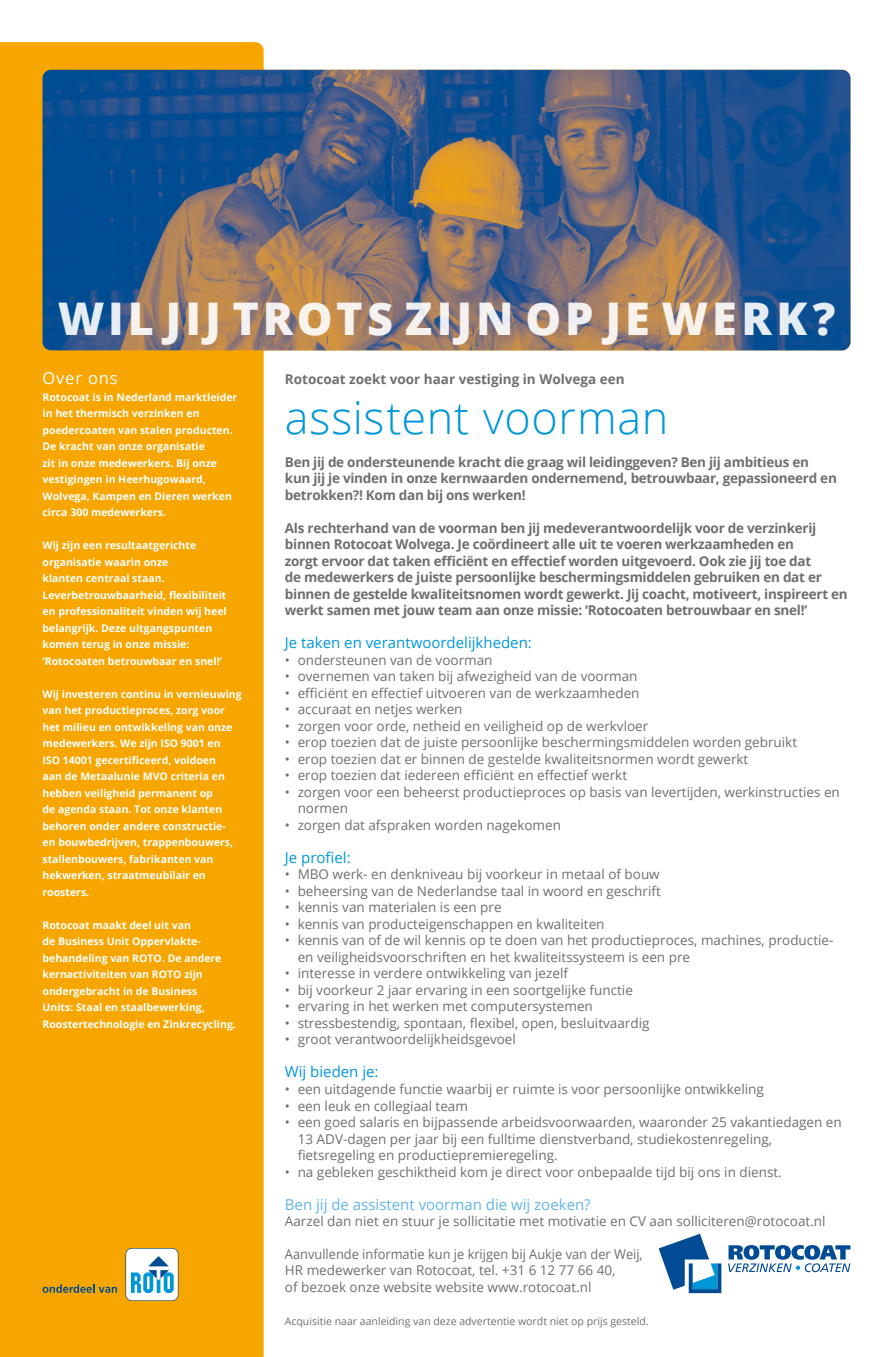
<style>
.page{position:relative;width:893px;height:1357px;background:#fff}
.page>*{position:absolute;margin:0;border:0;box-sizing:border-box;transform-origin:0 0}
.t1{font:800 45px "Open Sans";letter-spacing:.09em;color:#fff}
.t2{font:300 45px "Open Sans";letter-spacing:.015em;color:#0097d9}
.t3{font:16.5px "Open Sans";letter-spacing:.05em;color:#fff}
.t4{font:15px "Open Sans";color:#0097d9}
.t5{font:15px "Open Sans";color:#61b5e6}
.t6{font:13.5px/16.5px "Open Sans";color:#706f6f}
.t7{font:700 13.5px/16.5px "Open Sans";letter-spacing:-.02em;color:#706f6f}
.t8{font:13.5px/16.5px "Open Sans";color:#706f6f;scale:.95 1}
.t9{font:700 13.5px "Open Sans";color:#706f6f}
.t10{font:700 10.5px/16.5px "Open Sans";color:#fff}
.t11{font:10.5px "Open Sans";color:#706f6f}
</style>
<div class="page">
<div style="left:0;top:42px;width:264px;height:1314px;background:#f7a600"></div>
<img style="left:43px;top:70px;width:807px;height:280px">
<svg style="left:125px;top:1247px;width:53px;height:53px"></svg>
<svg style="left:43px;top:1284px;width:74px;height:8px"></svg>
<svg style="left:728px;top:1245px;width:122px;height:27px"></svg>
<svg style="left:659px;top:1233px;width:62px;height:60px"></svg>
<h1 class="t1" style="left:57px;top:284px;width:780px">WIL JIJ TROTS ZIJN OP JE WERK?</h1>
<p class="t9" style="left:285px;top:370px;width:341px">Rotocoat zoekt voor haar vestiging in Wolvega een</p>
<h1 class="t2" style="left:285px;top:386px;width:385px">assistent voorman</h1>
<p class="t7" style="left:285px;top:453px;width:553px">Ben jij de ondersteunende kracht die graag wil leidinggeven? Ben jij ambitieus en kun jij je vinden in onze kernwaarden ondernemend, betrouwbaar, gepassioneerd en betrokken?! Kom dan bij ons werken!</p>
<p class="t7" style="left:285px;top:519px;width:564px">Als rechterhand van de voorman ben jij medeverantwoordelijk voor de verzinkerij binnen Rotocoat Wolvega. Je coördineert alle uit te voeren werkzaamheden en<br>zorgt ervoor dat taken efficiënt en effectief worden uitgevoerd. Ook zie jij toe dat<br>de medewerkers de juiste persoonlijke beschermingsmiddelen gebruiken en dat er binnen de gestelde kwaliteitsnomen wordt gewerkt. Jij coacht, motiveert, inspireert en werkt samen met jouw team aan onze missie: ‘Rotocoaten betrouwbaar en snel!’</p>
<p class="t4" style="left:285px;top:632px;width:248px">Je taken en verantwoordelijkheden:</p>
<p class="t6" style="left:285px;top:651px;width:209px">• ondersteunen van de voorman</p>
<p class="t6" style="left:285px;top:668px;width:354px">• overnemen van taken bij afwezigheid van de voorman</p>
<p class="t6" style="left:285px;top:684px;width:356px">• efficiënt en effectief uitvoeren van de werkzaamheden</p>
<p class="t6" style="left:285px;top:700px;width:179px">• accuraat en netjes werken</p>
<p class="t6" style="left:285px;top:717px;width:365px">• zorgen voor orde, netheid en veiligheid op de werkvloer</p>
<p class="t6" style="left:285px;top:733px;width:514px">• erop toezien dat de juiste persoonlijke beschermingsmiddelen worden gebruikt</p>
<p class="t6" style="left:285px;top:750px;width:465px">• erop toezien dat er binnen de gestelde kwaliteitsnormen wordt gewerkt</p>
<p class="t6" style="left:285px;top:766px;width:344px">• erop toezien dat iedereen efficiënt en effectief werkt</p>
<p class="t6" style="left:298px;top:783px;width:544px;text-indent:-13px">• zorgen voor een beheerst productieproces op basis van levertijden, werkinstructies en normen</p>
<p class="t6" style="left:285px;top:816px;width:278px">• zorgen dat afspraken worden nagekomen</p>
<p class="t4" style="left:285px;top:847px;width:67px">Je profiel:</p>
<p class="t6" style="left:285px;top:866px;width:376px">• MBO werk- en denkniveau bij voorkeur in metaal of bouw</p>
<p class="t6" style="left:285px;top:882px;width:377px">• beheersing van de Nederlandse taal in woord en geschrift</p>
<p class="t6" style="left:285px;top:898px;width:218px">• kennis van materialen is een pre</p>
<p class="t6" style="left:285px;top:915px;width:321px">• kennis van producteigenschappen en kwaliteiten</p>
<p class="t6" style="left:298px;top:931px;width:537px;text-indent:-13px">• kennis van of de wil kennis op te doen van het productieproces, machines, productie&shy;en veiligheidsvoorschriften en het kwaliteitssysteem is een pre</p>
<p class="t6" style="left:285px;top:964px;width:285px">• interesse in verdere ontwikkeling van jezelf</p>
<p class="t6" style="left:285px;top:981px;width:349px">• bij voorkeur 2 jaar ervaring in een soortgelijke functie</p>
<p class="t6" style="left:285px;top:997px;width:310px">• ervaring in het werken met computersystemen</p>
<p class="t6" style="left:285px;top:1014px;width:366px">• stressbestendig, spontaan, flexibel, open, besluitvaardig</p>
<p class="t6" style="left:285px;top:1030px;width:233px">• groot verantwoordelijkheidsgevoel</p>
<p class="t4" style="left:285px;top:1061px;width:95px">Wij bieden je:</p>
<p class="t6" style="left:285px;top:1080px;width:480px">• een uitdagende functie waarbij er ruimte is voor persoonlijke ontwikkeling</p>
<p class="t6" style="left:285px;top:1097px;width:185px">• een leuk en collegiaal team</p>
<p class="t6" style="left:298px;top:1113px;width:546px;text-indent:-13px">• een goed salaris en bijpassende arbeidsvoorwaarden, waaronder 25 vakantiedagen en<br>13 ADV-dagen per jaar bij een fulltime dienstverband, studiekostenregeling, fietsregeling en productiepremieregeling.</p>
<p class="t6" style="left:285px;top:1162px;width:498px">• na gebleken geschiktheid kom je direct voor onbepaalde tijd bij ons in dienst.</p>
<p class="t5" style="left:285px;top:1193px;width:307px">Ben jij de assistent voorman die wij zoeken?</p>
<p class="t6" style="left:285px;top:1212px;width:542px">Aarzel dan niet en stuur je sollicitatie met motivatie en CV aan solliciteren@rotocoat.nl</p>
<p class="t8" style="left:285px;top:1245px;width:378px">Aanvullende informatie kun je krijgen bij Aukje van der Weij,<br>HR medewerker van Rotocoat, tel. +31 6 12 77 66 40,<br>of bezoek onze website website www.rotocoat.nl</p>
<p class="t11" style="left:285px;top:1313px;width:365px">Acquisitie naar aanleiding van deze advertentie wordt niet op prijs gesteld.</p>
<p class="t3" style="left:43px;top:367px;width:77px">Over ons</p>
<p class="t10" style="left:43px;top:388px;width:196px">Rotocoat is in Nederland marktleider in het thermisch verzinken en poedercoaten van stalen producten.<br>De kracht van onze organisatie<br>zit in onze medewerkers. Bij onze vestigingen in Heerhugowaard,<br>Wolvega, Kampen en Dieren werken circa 300 medewerkers.</p>
<p class="t10" style="left:43px;top:537px;width:186px">Wij zijn een resultaatgerichte organisatie waarin onze<br>klanten centraal staan.<br>Leverbetrouwbaarheid, flexibiliteit en professionaliteit vinden wij heel belangrijk. Deze uitgangspunten komen terug in onze missie: ‘Rotocoaten betrouwbaar en snel!’</p>
<p class="t10" style="left:43px;top:685px;width:201px">Wij investeren continu in vernieuwing van het productieproces, zorg voor het milieu en ontwikkeling van onze medewerkers. We zijn ISO 9001 en<br>ISO 14001 gecertificeerd, voldoen<br>aan de Metaalunie MVO criteria en hebben veiligheid permanent op<br>de agenda staan. Tot onze klanten behoren onder andere constructie-<br>en bouwbedrijven, trappenbouwers, stallenbouwers, fabrikanten van hekwerken, straatmeubilair en roosters.</p>
<p class="t10" style="left:43px;top:916px;width:195px">Rotocoat maakt deel uit van<br>de Business Unit Oppervlakte&shy;behandeling van ROTO. De andere kernactiviteiten van ROTO zijn ondergebracht in de Business<br>Units: Staal en staalbewerking,<br>Roostertechnologie en Zinkrecycling.</p>
</div>
